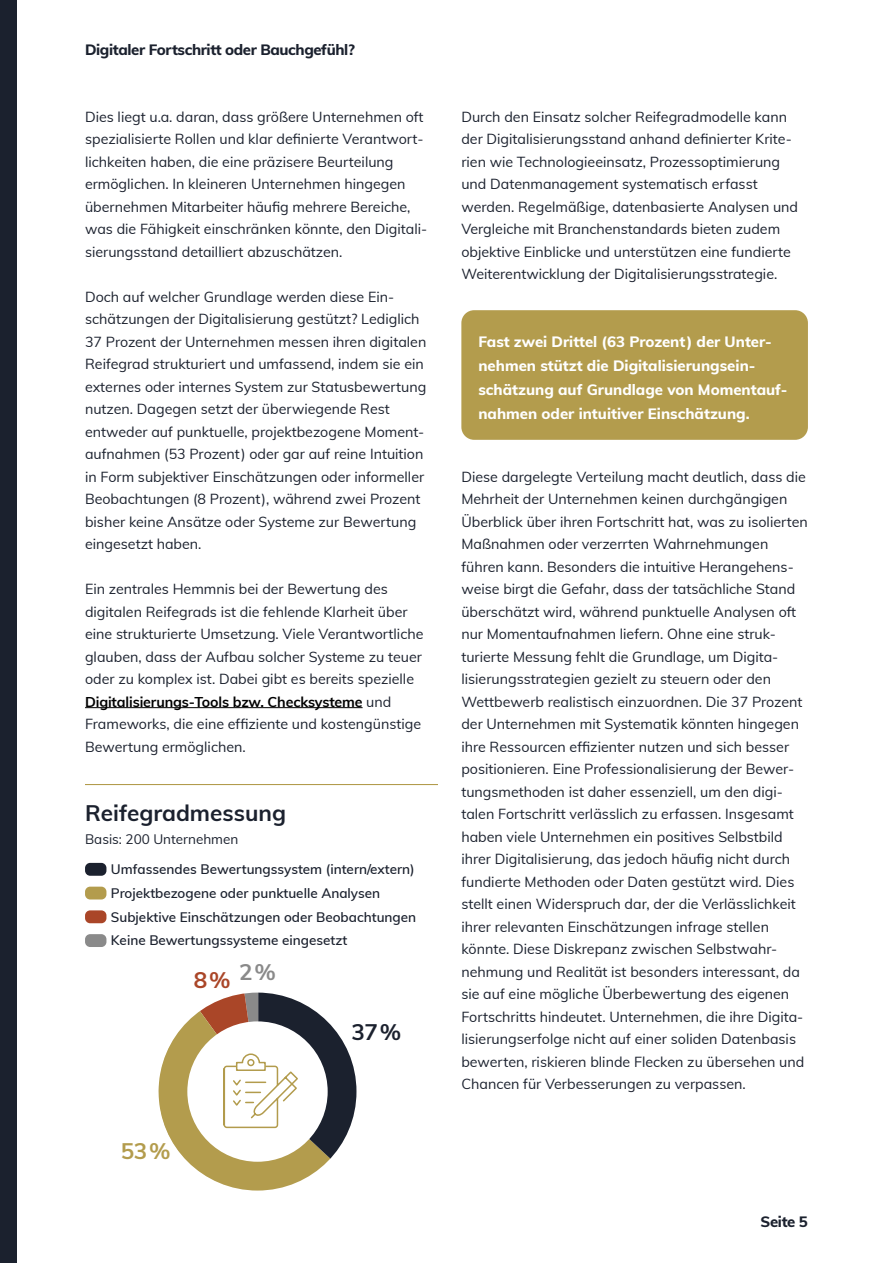
<style>
.page{position:relative;width:893px;height:1263px;background:#fff}
.page>*{position:absolute;margin:0;border:0;box-sizing:border-box;transform-origin:0 0}
.t1{font:700 22.5px "Muli";color:#1b212e}
.t2{font:700 22.5px "Muli";color:#aa4628}
.t3{font:700 22.5px "Muli";color:#b39c4d}
.Box_neu{font:800 15px/24px "Muli";color:#fff}
.t4{font:800 15px "Muli";letter-spacing:-.025em;color:#1b212e}
.Lauftext_Q{font:14.25px/22.5px "Muli";color:#1b212e}
.t5{font:600 13.5px/23.7px "Muli";color:#1b212e}
.t6{font:13.5px "Muli";color:#1b212e}
.s1{font-weight:700;color:#000}
</style>
<div class="page">
<hr style="left:85px;top:707px;width:278px;height:1px;background:#000">
<div style="left:461px;top:310px;width:347px;height:130px;background:#b39c4d;border-radius:13px"></div>
<hr style="left:85px;top:784px;width:352px;height:1px;background:#b29b4c">
<div style="left:85px;top:863px;width:21px;height:13px;background:#1b212e;border-radius:5px"></div>
<div style="left:85px;top:887px;width:21px;height:12px;background:#b39c4d;border-radius:5px"></div>
<div style="left:85px;top:910px;width:21px;height:13px;background:#aa4628;border-radius:5px"></div>
<div style="left:85px;top:934px;width:21px;height:13px;background:#8a8a8a;border-radius:5px"></div>
<svg style="left:159px;top:992px;width:197px;height:198px"></svg>
<div style="left:247px;top:1059px;width:7px;height:7px;border:2px solid #b29b4c;border-radius:50%"></div>
<div style="left:0;top:0;width:17px;height:1263px;background:#1b212e"></div>
<p class="t4" style="left:85px;top:39px;width:271px">Digitaler Fortschritt oder Bauchgefühl?</p>
<p class="Lauftext_Q" style="left:85px;top:104px;width:344px">Dies liegt u.a. daran, dass größere Unternehmen oft spezialisierte Rollen und klar definierte Verantwort&shy;lichkeiten haben, die eine präzisere Beurteilung ermöglichen. In kleineren Unternehmen hingegen übernehmen Mitarbeiter häufig mehrere Bereiche, was die Fähigkeit einschränken könnte, den Digitali&shy;sierungsstand detailliert abzuschätzen.</p>
<p class="Lauftext_Q" style="left:85px;top:284px;width:343px">Doch auf welcher Grundlage werden diese Ein&shy;schätzungen der Digitalisierung gestützt? Lediglich 37 Prozent der Unternehmen messen ihren digitalen Reifegrad strukturiert und umfassend, indem sie ein externes oder internes System zur Statusbewertung nutzen. Dagegen setzt der überwiegende Rest entweder auf punktuelle, projektbezogene Moment&shy;aufnahmen (53 Prozent) oder gar auf reine Intuition in Form subjektiver Einschätzungen oder informeller Beobachtungen (8 Prozent), während zwei Prozent bisher keine Ansätze oder Systeme zur Bewertung eingesetzt haben.</p>
<p class="Lauftext_Q" style="left:85px;top:577px;width:340px">Ein zentrales Hemmnis bei der Bewertung des digitalen Reifegrads ist die fehlende Klarheit über eine strukturierte Umsetzung. Viele Verantwortliche glauben, dass der Aufbau solcher Systeme zu teuer oder zu komplex ist. Dabei gibt es bereits spezielle <span class="s1">Digitalisierungs-Tools bzw. Checksysteme</span> und Frameworks, die eine effiziente und kostengünstige Bewertung ermöglichen.</p>
<p class="t1" style="left:85px;top:797px;width:203px">Reifegradmessung</p>
<p class="t6" style="left:85px;top:830px;width:155px">Basis: 200 Unternehmen</p>
<p class="t5" style="left:111px;top:857px;width:307px">Umfassendes Bewertungssystem (intern/extern)<br>Projektbezogene oder punktuelle Analysen Subjektive Einschätzungen oder Beobachtungen Keine Bewertungssysteme eingesetzt</p>
<p class="t2" style="left:194px;top:963px;width:83px">8 % <sup>2</sup> <sup>%</sup></p>
<p class="t3" style="left:121px;top:1135px;width:51px">53 %</p>
<p class="t1" style="left:351px;top:1015px;width:51px">37 %</p>
<p class="Lauftext_Q" style="left:461px;top:104px;width:338px">Durch den Einsatz solcher Reifegradmodelle kann der Digitalisierungsstand anhand definierter Krite&shy;rien wie Technologieeinsatz, Prozessoptimierung und Datenmanagement systematisch erfasst werden. Regelmäßige, datenbasierte Analysen und Vergleiche mit Branchenstandards bieten zudem objektive Einblicke und unterstützen eine fundierte Weiterentwicklung der Digitalisierungsstrategie.</p>
<p class="Box_neu" style="left:478px;top:328px;width:311px">Fast zwei Drittel (63 Prozent) der Unter&shy;nehmen stützt die Digitalisierungsein&shy;schätzung auf Grundlage von Momentauf&shy;nahmen oder intuitiver Einschätzung.</p>
<p class="Lauftext_Q" style="left:461px;top:464px;width:348px">Diese dargelegte Verteilung macht deutlich, dass die Mehrheit der Unternehmen keinen durchgängigen Überblick über ihren Fortschritt hat, was zu isolierten Maßnahmen oder verzerrten Wahrnehmungen führen kann. Besonders die intuitive Herangehens&shy;weise birgt die Gefahr, dass der tatsächliche Stand überschätzt wird, während punktuelle Analysen oft nur Momentaufnahmen liefern. Ohne eine struk&shy;turierte Messung fehlt die Grundlage, um Digita&shy;lisierungsstrategien gezielt zu steuern oder den Wettbewerb realistisch einzuordnen. Die 37 Prozent der Unternehmen mit Systematik könnten hingegen ihre Ressourcen effizienter nutzen und sich besser positionieren. Eine Professionalisierung der Bewer&shy;tungsmethoden ist daher essenziell, um den digi&shy;talen Fortschritt verlässlich zu erfassen. Insgesamt haben viele Unternehmen ein positives Selbstbild ihrer Digitalisierung, das jedoch häufig nicht durch fundierte Methoden oder Daten gestützt wird. Dies stellt einen Widerspruch dar, der die Verlässlichkeit ihrer relevanten Einschätzungen infrage stellen könnte. Diese Diskrepanz zwischen Selbstwahr&shy;nehmung und Realität ist besonders interessant, da sie auf eine mögliche Überbewertung des eigenen Fortschritts hindeutet. Unternehmen, die ihre Digita&shy;lisierungserfolge nicht auf einer soliden Datenbasis bewerten, riskieren blinde Flecken zu übersehen und Chancen für Verbesserungen zu verpassen.</p>
<p class="t4" style="left:761px;top:1211px;width:49px">Seite 5</p>
</div>
